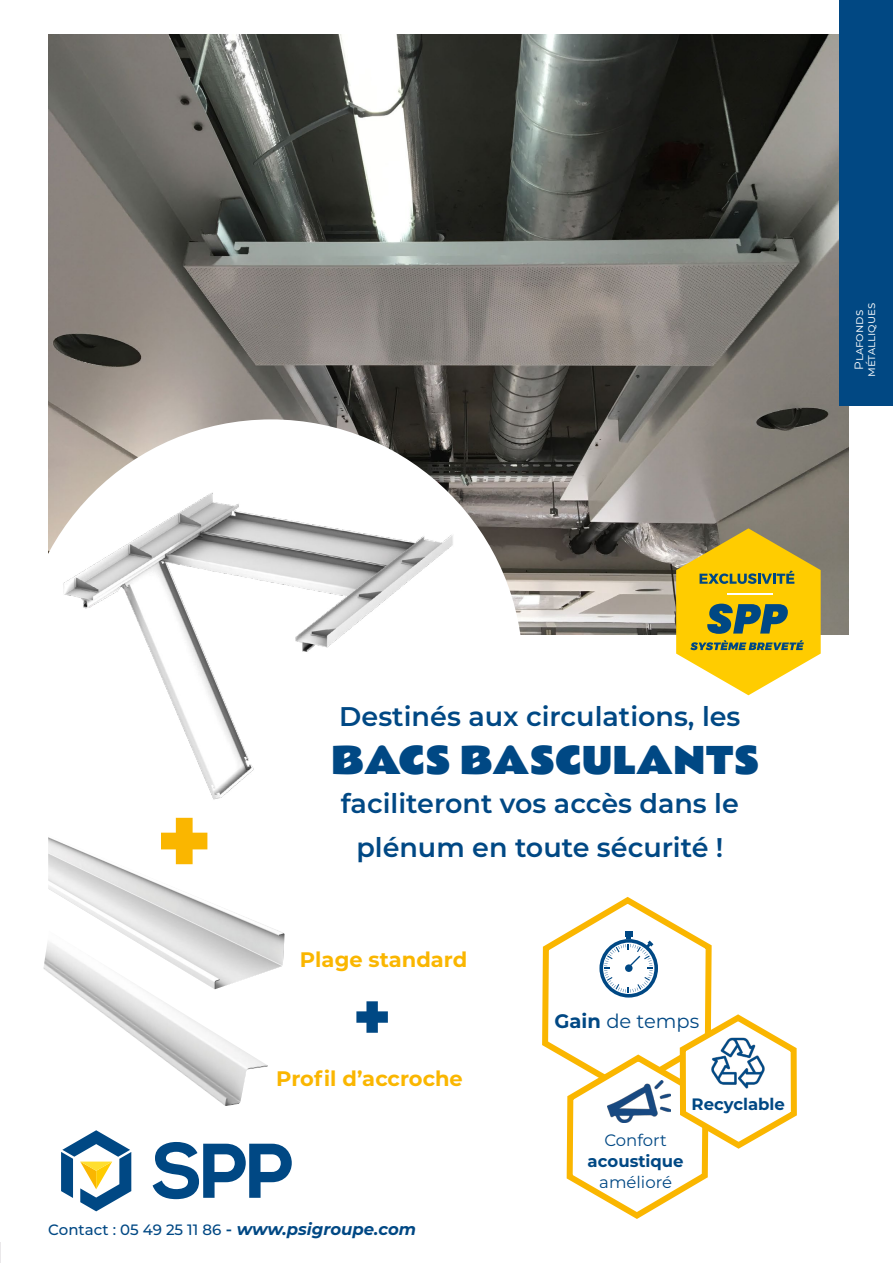
<style>
.page{position:relative;width:893px;height:1263px;background:#fff}
.page>*{position:absolute;margin:0;border:0;box-sizing:border-box;transform-origin:0 0}
.t1{font:93px "Rammetto One";color:#fab600}
.t2{font:63px "Rammetto One";color:#004884}
.t3{font:36px "Rammetto One";color:#004884}
.t4{font:600 27px/43.5px "Montserrat";color:#004884;text-align:center}
.t5{font:700 21px "Montserrat";color:#fab600}
.t6{font:19.5px "Montserrat";color:#004884}
.t7{font:700 16.5px "Montserrat";color:#004884}
.t8{font:16.5px "Montserrat";color:#004884}
.t9{font:500 15px "Montserrat";color:#004884}
.t10{font:12px/12px "Montserrat";color:#fff;text-align:center}
.s1{font-weight:700}
.s2{font-weight:600;font-size:16.5px}
.s3{font-weight:700;font-style:italic;font-size:16.5px}
</style>
<div class="page">
<img style="left:48px;top:34px;width:800px;height:600px">
<div style="left:19px;top:419px;width:504px;height:504px;background:#fff;border-radius:50%"></div>
<svg style="left:153px;top:1142px;width:139px;height:57px"></svg>
<svg style="left:61px;top:1130px;width:70px;height:81px"></svg>
<svg style="left:542px;top:897px;width:255px;height:322px"></svg>
<img style="left:43px;top:943px;width:225px;height:163px">
<img style="left:48px;top:837px;width:237px;height:152px">
<img style="left:48px;top:484px;width:447px;height:316px">
<svg style="left:676px;top:528px;width:145px;height:167px;background:#d3b93c"></svg>
<hr style="left:727px;top:593px;width:46px;height:2px;background:#fff">
<img style="left:706px;top:1031px;width:64px;height:63px">
<div style="left:839px;top:0;width:54px;height:406px;background:#014883"></div>
<svg style="left:0;top:1243px;width:1px;height:20px"></svg>
<p class="t10" style="left:852px;top:377px;width:76px;rotate:-90deg">Plafonds métalliques</p>
<p class="t4" style="left:339px;top:694px;width:403px">Destinés aux circulations, les</p>
<h1 class="t1" style="left:159px;top:766px;width:51px">+</h1>
<h3 class="t3" style="left:331px;top:732px;width:430px">BACS BASCULANTS</h3>
<p class="t4" style="left:341px;top:781px;width:399px">faciliteront vos accès dans le plénum en toute sécurité !</p>
<p class="t5" style="left:300px;top:945px;width:169px">Plage standard</p>
<h2 class="t2" style="left:355px;top:966px;width:35px">+</h2>
<p class="t5" style="left:276px;top:1063px;width:188px">Profil d’accroche</p>
<p class="t6" style="left:554px;top:1007px;width:146px"><span class="s1">Gain</span> de temps</p>
<p class="t8" style="left:604px;top:1128px;width:64px">Confort</p>
<p class="t7" style="left:588px;top:1149px;width:98px">acoustique</p>
<p class="t8" style="left:599px;top:1170px;width:74px">amélioré</p>
<p class="t7" style="left:692px;top:1092px;width:95px">Recyclable</p>
<p class="t9" style="left:48px;top:1219px;width:369px">Contact : 05 49 25 11 86 <span class="s2">-</span> <span class="s3">www.psigroupe.com</span></p>
</div>
